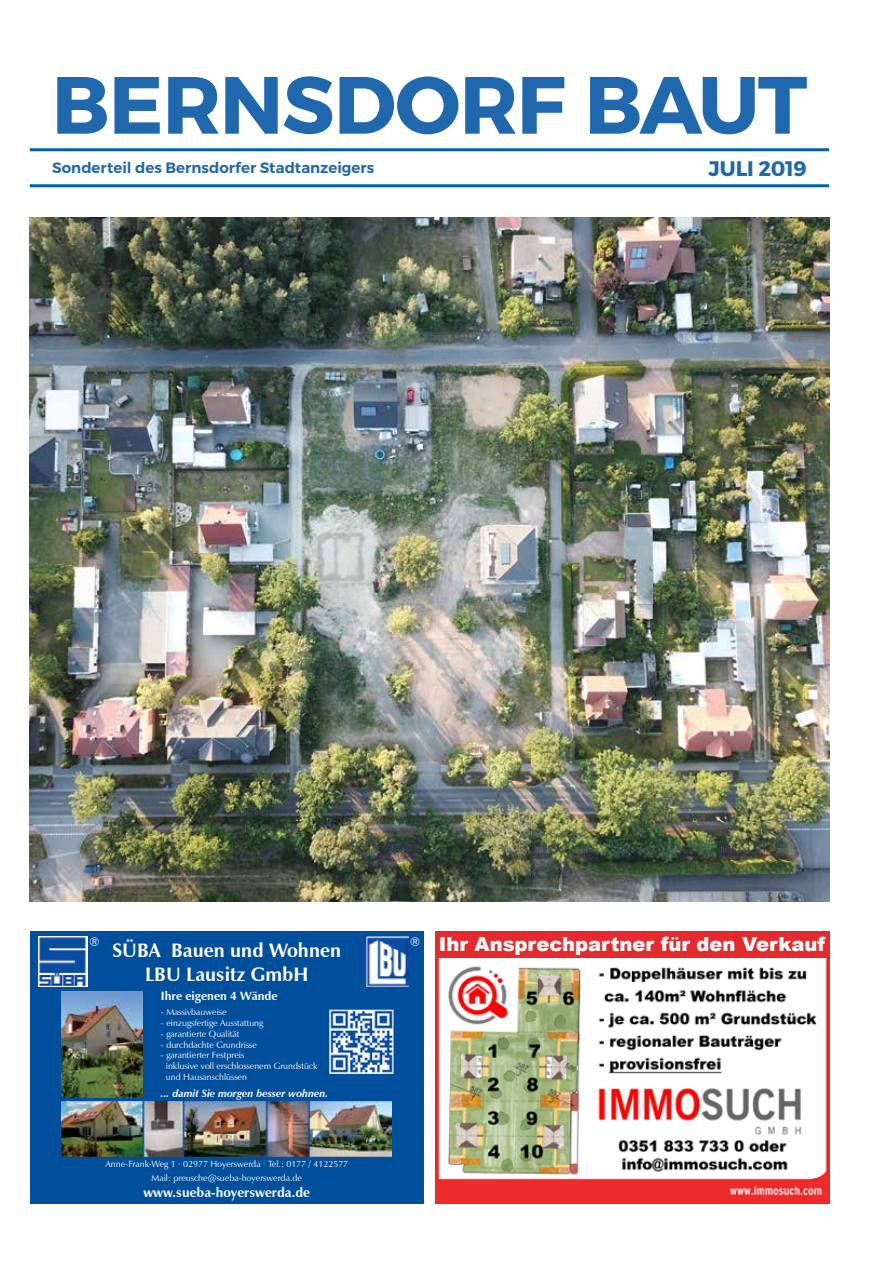
<style>
.page{position:relative;width:893px;height:1263px;background:#fff}
.page>*{position:absolute;margin:0;border:0;box-sizing:border-box;transform-origin:0 0}
.t1{font:700 81px "Montserrat";letter-spacing:-.015em;color:#2068ad}
.t2{font:700 21px "Montserrat";letter-spacing:-.015em;color:#2068ad}
.t3{font:700 19.5px/23.4px "Zapf Humanist 601 BT";color:#fff;text-align:center}
.t4{font:900 19.5px "Arial";color:#fff}
.t5{font:600 15px "Montserrat";color:#2068ad}
.t6{font:700 13.5px "Zapf Humanist 601 BT";color:#fff}
.t7{font:700 12px "Zapf Humanist 601 BT";color:#fff}
.t8{font:12px "Zapf Humanist 601 BT";color:#fff}
.t9{font:italic 700 10.5px "Zapf Humanist 601 BT";color:#fff}
.t10{font:9px/10.8px "Zapf Humanist 601 BT";color:#fff}
</style>
<div class="page">
<hr style="left:30px;top:148px;width:799px;height:3px;background:#0062a9">
<hr style="left:30px;top:184px;width:799px;height:3px;background:#0062a9">
<img style="left:30px;top:218px;width:799px;height:684px">
<div style="left:30px;top:931px;width:393px;height:272px;background:#004f9c"></div>
<img style="left:39px;top:936px;width:49px;height:50px">
<img style="left:366px;top:936px;width:42px;height:50px">
<img style="left:62px;top:1101px;width:330px;height:55px">
<img style="left:62px;top:991px;width:81px;height:107px">
<img style="left:330px;top:1009px;width:63px;height:64px">
<img style="left:436px;top:958px;width:393px;height:245px">
<div style="left:436px;top:931px;width:393px;height:27px;background:#e42a2d"></div>
<h1 class="t1" style="left:52px;top:55px;width:757px">BERNSDORF BAUT</h1>
<h3 class="t5" style="left:52px;top:159px;width:324px">Sonderteil des Bernsdorfer Stadtanzeigers</h3>
<h2 class="t2" style="left:708px;top:156px;width:100px">JULI 2019</h2>
<h3 class="t8" style="left:90px;top:934px;width:11px">®</h3>
<h3 class="t8" style="left:410px;top:934px;width:11px">®</h3>
<h3 class="t3" style="left:112px;top:939px;width:230px">SÜBA Bauen und Wohnen<br>LBU Lausitz GmbH</h3>
<h3 class="t7" style="left:161px;top:988px;width:118px">Ihre eigenen 4 Wände</h3>
<p class="t10" style="left:161px;top:1007px;width:67px">- Massivbauweise</p>
<p class="t10" style="left:161px;top:1017px;width:104px">- einzugsfertige Ausstattung</p>
<p class="t10" style="left:161px;top:1028px;width:80px">- garantierte Qualität</p>
<p class="t10" style="left:161px;top:1039px;width:98px">- durchdachte Grundrisse</p>
<p class="t10" style="left:166px;top:1050px;width:153px;text-indent:-5px">- garantierter Festpreis<br>inklusive voll erschlossenem Grundstück und Hausanschlüssen</p>
<p class="t9" style="left:161px;top:1087px;width:169px">... damit Sie morgen besser wohnen.</p>
<h3 class="t4" style="left:439px;top:930px;width:388px">Ihr Ansprechpartner für den Verkauf</h3>
<p class="t10" style="left:105px;top:1156px;width:244px;line-height:14.4px;text-align:center">Anne-Frank-Weg 1 ∙ 02977 Hoyerswerda ∙ Tel.: 0177 / 4122577<br>Mail: preusche@sueba-hoyerswerda.de</p>
<h3 class="t6" style="left:143px;top:1184px;width:168px">www.sueba-hoyerswerda.de</h3>
</div>
